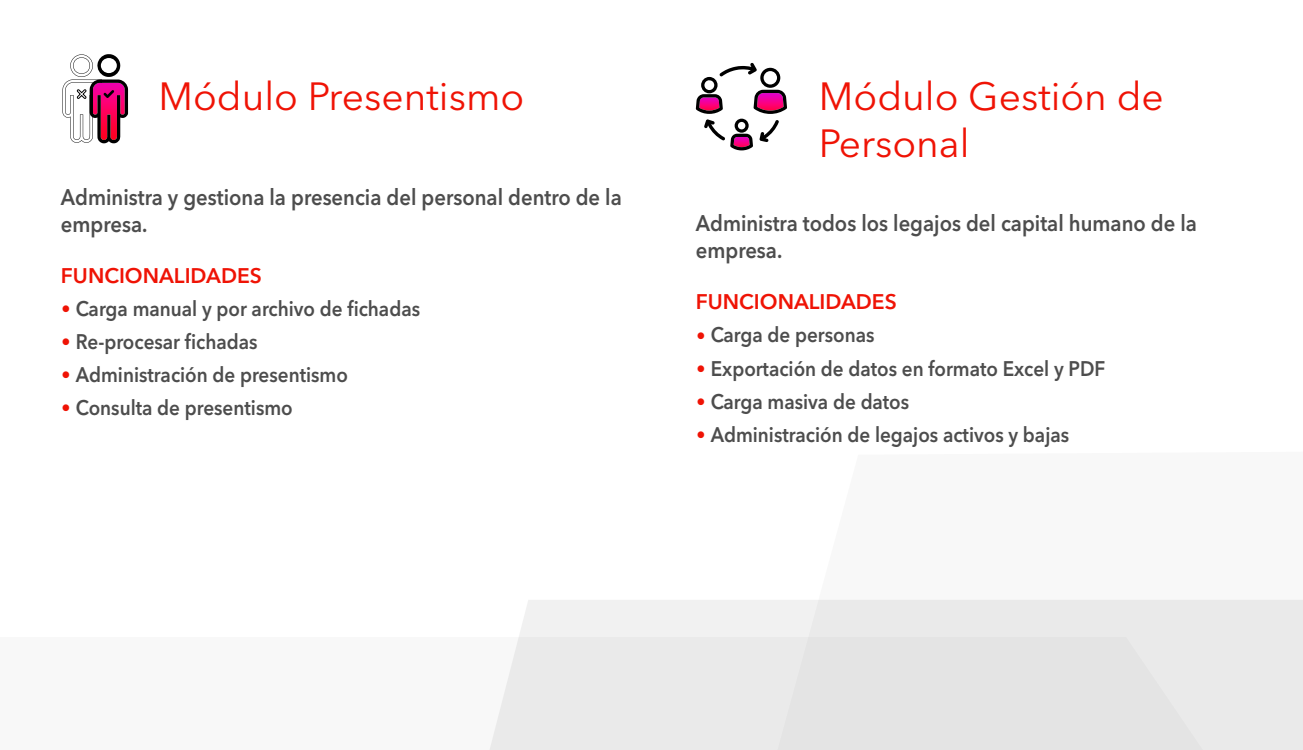
<style>
.page{position:relative;width:1303px;height:750px;background:#fff}
.page>*{position:absolute;margin:0;border:0;box-sizing:border-box;transform-origin:0 0}
.t1{font:39px/46.8px "Avenir Next LT Pro";color:#ef1305}
.t2{font:600 22.5px/27px "Avenir Next LT Pro";color:#4d4d4d;scale:.9 1}
.t3{font:600 21px "Avenir Next LT Pro";color:#4d4d4d;scale:.9 1}
.t4{font:600 21px "Avenir Next LT Pro";color:#ef1305}
.s1{color:#ef1305}
</style>
<div class="page">
<div style="left:519px;top:600px;width:258px;height:37px;background:#f1f1f1"></div>
<div style="left:489px;top:637px;width:288px;height:113px;background:#eaeaea"></div>
<div style="left:777px;top:600px;width:525px;height:150px;background:#e4e4e4"></div>
<svg style="left:62px;top:54px;width:66px;height:89px"></svg>
<svg style="left:695px;top:63px;width:92px;height:87px"></svg>
<h1 class="t1" style="left:158px;top:73px;width:367px">Módulo Presentismo</h1>
<p class="t2" style="left:61px;top:183px;width:624px">Administra y gestiona la presencia del personal dentro de la empresa.</p>
<p class="t4" style="left:61px;top:262px;width:202px">FUNCIONALIDADES</p>
<p class="t3" style="left:61px;top:295px;width:400px"><span class="s1">•</span> Carga manual y por archivo de fichadas</p>
<p class="t3" style="left:61px;top:328px;width:220px"><span class="s1">•</span> Re-procesar fichadas</p>
<p class="t3" style="left:61px;top:361px;width:320px"><span class="s1">•</span> Administración de presentismo</p>
<p class="t3" style="left:61px;top:394px;width:259px"><span class="s1">•</span> Consulta de presentismo</p>
<h1 class="t1" style="left:818px;top:73px;width:346px">Módulo Gestión de<br>Personal</h1>
<p class="t2" style="left:695px;top:210px;width:558px">Administra todos los legajos del capital humano de la empresa.</p>
<p class="t4" style="left:695px;top:289px;width:202px">FUNCIONALIDADES</p>
<p class="t3" style="left:695px;top:322px;width:200px"><span class="s1">•</span> Carga de personas</p>
<p class="t3" style="left:695px;top:355px;width:456px"><span class="s1">•</span> Exportación de datos en formato Excel y PDF</p>
<p class="t3" style="left:695px;top:388px;width:238px"><span class="s1">•</span> Carga masiva de datos</p>
<p class="t3" style="left:695px;top:421px;width:416px"><span class="s1">•</span> Administración de legajos activos y bajas</p>
</div>
